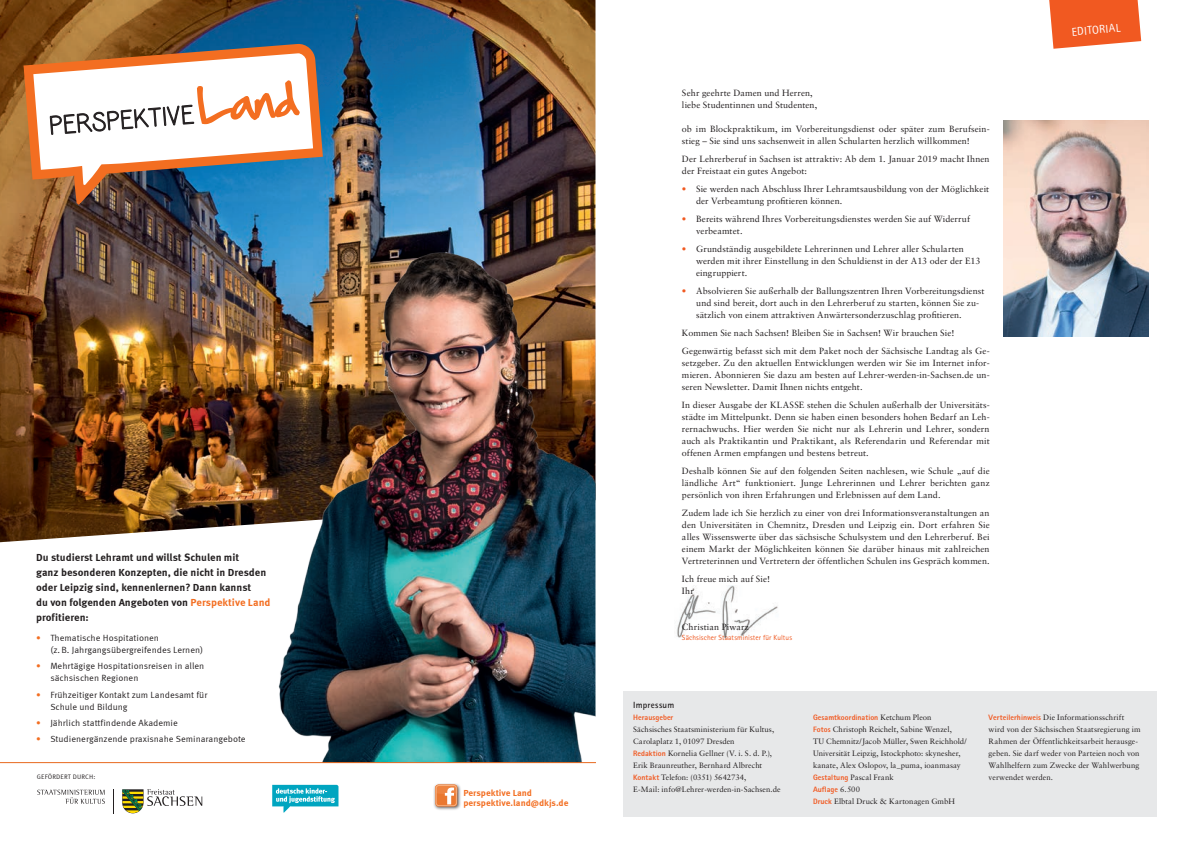
<style>
.page{position:relative;width:1191px;height:842px;background:#fff}
.page>*{position:absolute;margin:0;border:0;box-sizing:border-box;transform-origin:0 0}
.Frage{font:11.5px "Rotis Sans Serif";color:#fff}
.t1{font:700 10.5px/15px "Meta Correspondence";color:#231f20}
.Fließtext{font:9px/12px "Sabon CE";letter-spacing:.01em;color:#231f20}
.t2{font:9px/12px "Meta Correspondence";color:#231f20}
.t3{font:700 9px/10px "Meta Correspondence";color:#f36e21}
.Autor{font:700 9px "Rotis Sans Serif";letter-spacing:.03em;color:#231f20}
.Autor-2{font:7.8px/12px "Sabon LT";letter-spacing:.005em;color:#231f20}
.Autor-3{font:800 7.8px "Rotis Sans Serif";letter-spacing:.005em;color:#f15921}
.Fließtext-2{font:7.4px "Rotis Sans Serif";letter-spacing:.01em;color:#f15921}
.t4{font:6.5px "Meta Correspondence";letter-spacing:.02em;color:#231f20}
.s1{color:#f36e21}
.s2{color:#f15921}
.s3{font-family:"Rotis Sans Serif";font-weight:800;color:#f15921}
</style>
<div class="page">
<svg style="left:1049px;top:0;width:92px;height:49px;background:#f26c3b"></svg>
<div style="left:623px;top:691px;width:534px;height:126px;background:#e7e8e9"></div>
<img style="left:1003px;top:120px;width:145px;height:216px">
<img style="left:0;top:0;width:595px;height:542px">
<svg style="left:122px;top:789px;width:80px;height:24px"></svg>
<svg style="left:113px;top:789px;width:1px;height:25px"></svg>
<svg style="left:37px;top:790px;width:68px;height:14px"></svg>
<img style="left:240px;top:224px;width:355px;height:538px">
<div style="left:433px;top:782px;width:28px;height:29px;background:#231f20;opacity:.75"></div>
<div style="left:436px;top:785px;width:21px;height:21px;border:1px solid #f9b281;border-radius:3px"></div>
<svg style="left:435px;top:784px;width:22px;height:20px"></svg>
<svg style="left:272px;top:785px;width:66px;height:28px"></svg>
<svg style="left:24px;top:43px;width:299px;height:162px"></svg>
<hr style="left:0;top:762px;width:595px;height:1px;background:#e86a1f">
<img style="left:677px;top:585px;width:101px;height:54px">
<p class="t1" style="left:36px;top:549px;width:236px">Du studierst Lehramt und willst Schulen mit<br>ganz besonderen Konzepten, die nicht in Dresden oder Leipzig sind, kennenlernen? Dann kannst<br>du von folgenden Angeboten von <span class="s1">Perspektive Land </span>profitieren:</p>
<p class="t2" style="left:50px;top:632px;width:154px;text-indent:-14px"><span class="s1">•</span> Thematische Hospitationen<br>(z.B. Jahrgangsübergreifendes Lernen)</p>
<p class="t2" style="left:50px;top:660px;width:155px;text-indent:-14px"><span class="s1">•</span> Mehrtägige Hospitationsreisen in allen sächsischen Regionen</p>
<p class="t2" style="left:50px;top:688px;width:158px;text-indent:-14px"><span class="s1">•</span> Frühzeitiger Kontakt zum Landesamt für<br>Schule und Bildung</p>
<p class="t2" style="left:36px;top:717px;width:143px"><span class="s1">•</span> Jährlich stattfindende Akademie</p>
<p class="t2" style="left:36px;top:733px;width:211px"><span class="s1">•</span> Studienergänzende praxisnahe Seminarangebote</p>
<p class="t4" style="left:37px;top:772px;width:60px">GEFÖRDERT DURCH:</p>
<p class="t3" style="left:463px;top:788px;width:107px">Perspektive Land perspektive.land@dkjs.de</p>
<p class="Fließtext" style="left:682px;top:87px;width:132px">Sehr geehrte Damen und Herren,</p>
<p class="Fließtext" style="left:682px;top:99px;width:137px">liebe Studentinnen und Studenten,</p>
<p class="Fließtext" style="left:682px;top:123px;width:309px">ob im Blockpraktikum, im Vorbereitungsdienst oder später zum Berufsein&shy;stieg – Sie sind uns sachsenweit in allen Schularten herzlich willkommen!</p>
<p class="Fließtext" style="left:682px;top:153px;width:309px">Der Lehrerberuf in Sachsen ist attraktiv: Ab dem 1. Januar 2019 macht Ihnen der Freistaat ein gutes Angebot:</p>
<p class="Fließtext" style="left:696px;top:183px;width:294px;text-indent:-14px"><span class="s2">•</span> Sie werden nach Abschluss Ihrer Lehramtsausbildung von der Möglichkeit der Verbeamtung profitieren können.</p>
<p class="Fließtext" style="left:696px;top:213px;width:275px;text-indent:-14px"><span class="s2">•</span> Bereits während Ihres Vorbereitungsdienstes werden Sie auf Widerruf verbeamtet.</p>
<p class="Fließtext" style="left:696px;top:243px;width:286px;text-indent:-14px"><span class="s2">•</span> Grundständig ausgebildete Lehrerinnen und Lehrer aller Schularten werden mit ihrer Einstellung in den Schuldienst in der A13 oder der E13 eingruppiert.</p>
<p class="Fließtext" style="left:696px;top:285px;width:290px;text-indent:-14px"><span class="s2">•</span> Absolvieren Sie außerhalb der Ballungszentren Ihren Vorbereitungsdienst und sind bereit, dort auch in den Lehrerberuf zu starten, können Sie zu&shy;sätzlich von einem attraktiven Anwärtersonderzuschlag profitieren.</p>
<p class="Fließtext" style="left:682px;top:327px;width:274px">Kommen Sie nach Sachsen! Bleiben Sie in Sachsen! Wir brauchen Sie!</p>
<p class="Fließtext" style="left:682px;top:345px;width:309px;text-align:justify">Gegenwärtig befasst sich mit dem Paket noch der Sächsische Landtag als Ge&shy;setzgeber. Zu den aktuellen Entwicklungen werden wir Sie im Internet infor&shy;mieren. Abonnieren Sie dazu am besten auf Lehrer-werden-in-Sachsen.de un&shy;seren Newsletter. Damit Ihnen nichts entgeht.</p>
<p class="Fließtext" style="left:682px;top:399px;width:309px;text-align:justify">In dieser Ausgabe der KLASSE stehen die Schulen außerhalb der Universitäts&shy;städte im Mittelpunkt. Denn sie haben einen besonders hohen Bedarf an Leh&shy;rernachwuchs. Hier werden Sie nicht nur als Lehrerin und Lehrer, sondern auch als Praktikantin und Praktikant, als Referendarin und Referendar mit offenen Armen empfangen und bestens betreut.</p>
<p class="Fließtext" style="left:682px;top:465px;width:309px;text-align:justify">Deshalb können Sie auf den folgenden Seiten nachlesen, wie Schule „auf die ländliche Art“ funktioniert. Junge Lehrerinnen und Lehrer berichten ganz persönlich von ihren Erfahrungen und Erlebnissen auf dem Land.</p>
<p class="Fließtext" style="left:682px;top:507px;width:309px;text-align:justify">Zudem lade ich Sie herzlich zu einer von drei Informationsveranstaltungen an den Universitäten in Chemnitz, Dresden und Leipzig ein. Dort erfahren Sie alles Wissenswerte über das sächsische Schulsystem und den Lehrerberuf. Bei einem Markt der Möglichkeiten können Sie darüber hinaus mit zahlreichen Vertreterinnen und Vertretern der öffentlichen Schulen ins Gespräch kommen.</p>
<p class="Fließtext" style="left:682px;top:573px;width:90px">Ich freue mich auf Sie!</p>
<p class="Fließtext" style="left:682px;top:585px;width:14px">Ihr</p>
<p class="Fließtext" style="left:682px;top:621px;width:68px">Christian Piwarz</p>
<p class="Fließtext-2" style="left:682px;top:633px;width:112px">Sächsischer Staatsminister für Kultus</p>
<p class="Frage" style="left:1071px;top:25px;width:50px;rotate:-5deg">EDITORIAL</p>
<p class="Autor" style="left:633px;top:699px;width:43px">Impressum</p>
<p class="Autor-3" style="left:633px;top:712px;width:42px">Herausgeber</p>
<p class="Autor-2" style="left:633px;top:723px;width:143px">Sächsisches Staatsministerium für Kultus,<br>Carolaplatz 1, 01097 Dresden</p>
<p class="Autor-2" style="left:633px;top:747px;width:140px"><span class="s3">Redaktion</span> Kornelia Gellner (V. i. S. d. P.),<br>Erik Braunreuther, Bernhard Albrecht</p>
<p class="Autor-2" style="left:633px;top:771px;width:149px"><span class="s3">Kontakt</span> Telefon: (0351) 5642734,<br>E-Mail: info@Lehrer-werden-in-Sachsen.de</p>
<p class="Autor-2" style="left:813px;top:711px;width:155px"><span class="s3">Gesamtkoordination</span> Ketchum Pleon<br><span class="s3">Fotos</span> Christoph Reichelt, Sabine Wenzel,<br>TU Chemnitz/Jacob Müller, Swen Reichhold/ Universität Leipzig, Istockphoto: skynesher, kanate, Alex Oslopov, la_puma, ioanmasay</p>
<p class="Autor-2" style="left:813px;top:771px;width:82px"><span class="s3">Gestaltung</span> Pascal Frank</p>
<p class="Autor-2" style="left:813px;top:783px;width:143px"><span class="s3">Auflage</span> 6.500<br><span class="s3">Druck</span> Elbtal Druck &amp; Kartonagen GmbH</p>
<p class="Autor-2" style="left:988px;top:711px;width:153px"><span class="s3">Verteilerhinweis</span> Die Informationsschrift wird von der Sächsischen Staatsregierung im Rahmen der Öffentlichkeitsarbeit herausge&shy;geben. Sie darf weder von Parteien noch von Wahlhelfern zum Zwecke der Wahlwerbung verwendet werden.</p>
</div>
